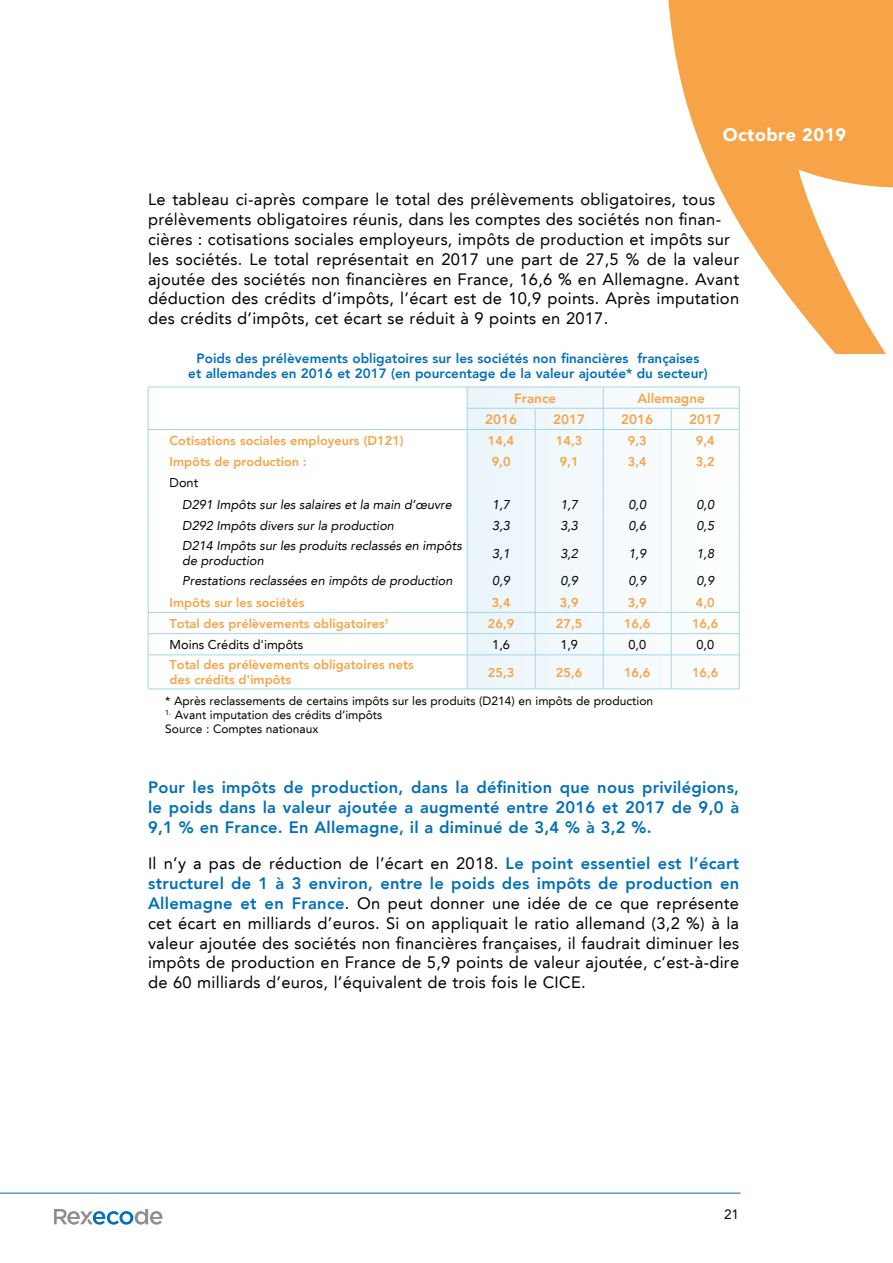
<style>
.page{position:relative;width:893px;height:1263px;background:#fff}
.page>*{position:absolute;margin:0;border:0;box-sizing:border-box;transform-origin:0 0}
.t1{font:900 18px "Avenir LT";letter-spacing:.025em;color:#fff}
.t2{font:16.5px/19.8px "Avenir LT";letter-spacing:.015em;color:#000}
.t3{font:800 16.5px/19.8px "Avenir LT";letter-spacing:.015em;color:#0070ba;text-align:justify}
.t4{font:800 13.5px/15px "Avenir LT";color:#0070ba;text-align:center}
.t5{font:800 13.5px "Avenir LT";color:#f6a447}
.t6{font:13.5px "Avenir LT";color:#000}
.t7{font:800 12.75px/15.3px "Avenir LT";color:#f6a447}
.t8{font:italic 12.75px/15.3px "Avenir LT";color:#000}
.t9{font:12.75px "Avenir LT";color:#000}
.t10{font:12px/14.4px "Avenir LT";color:#000}
.s1{font-weight:800;color:#0070ba}
</style>
<div class="page">
<svg style="left:54px;top:1209px;width:108px;height:15px"></svg>
<hr style="left:0;top:1193px;width:741px;height:1px;background:#0070ba">
<svg style="left:148px;top:386px;width:591px;height:303px"></svg>
<svg style="left:468px;top:388px;width:271px;height:301px"></svg>
<svg style="left:467px;top:388px;width:1px;height:148px"></svg>
<svg style="left:535px;top:409px;width:1px;height:127px"></svg>
<svg style="left:603px;top:388px;width:1px;height:148px"></svg>
<svg style="left:671px;top:409px;width:1px;height:127px"></svg>
<svg style="left:739px;top:387px;width:1px;height:149px"></svg>
<hr style="left:148px;top:536px;width:1px;height:34px;background:#a4d5ea">
<hr style="left:467px;top:536px;width:1px;height:34px;background:#a4d5ea">
<hr style="left:535px;top:536px;width:1px;height:34px;background:#a4d5ea">
<hr style="left:603px;top:536px;width:1px;height:34px;background:#a4d5ea">
<hr style="left:671px;top:536px;width:1px;height:34px;background:#a4d5ea">
<hr style="left:739px;top:536px;width:1px;height:34px;background:#a4d5ea">
<hr style="left:148px;top:387px;width:319px;height:1px;background:#a4d5ea">
<hr style="left:467px;top:387px;width:68px;height:1px;background:#a4d5ea">
<hr style="left:535px;top:387px;width:68px;height:1px;background:#a4d5ea">
<hr style="left:603px;top:387px;width:68px;height:1px;background:#a4d5ea">
<hr style="left:671px;top:387px;width:68px;height:1px;background:#a4d5ea">
<hr style="left:467px;top:408px;width:68px;height:1px;background:#a4d5ea">
<hr style="left:535px;top:408px;width:68px;height:1px;background:#a4d5ea">
<hr style="left:603px;top:408px;width:68px;height:1px;background:#a4d5ea">
<hr style="left:671px;top:408px;width:68px;height:1px;background:#a4d5ea">
<hr style="left:148px;top:429px;width:319px;height:1px;background:#a4d5ea">
<svg style="left:148px;top:387px;width:1px;height:149px"></svg>
<hr style="left:467px;top:429px;width:68px;height:1px;background:#a4d5ea">
<hr style="left:535px;top:429px;width:68px;height:1px;background:#a4d5ea">
<hr style="left:603px;top:429px;width:68px;height:1px;background:#a4d5ea">
<hr style="left:671px;top:429px;width:68px;height:1px;background:#a4d5ea">
<hr style="left:148px;top:612px;width:319px;height:1px;background:#a4d5ea">
<svg style="left:148px;top:570px;width:1px;height:85px"></svg>
<hr style="left:467px;top:612px;width:68px;height:1px;background:#a4d5ea">
<svg style="left:467px;top:570px;width:1px;height:85px"></svg>
<hr style="left:535px;top:612px;width:68px;height:1px;background:#a4d5ea">
<svg style="left:535px;top:570px;width:1px;height:85px"></svg>
<hr style="left:603px;top:612px;width:68px;height:1px;background:#a4d5ea">
<svg style="left:603px;top:570px;width:1px;height:85px"></svg>
<hr style="left:671px;top:612px;width:68px;height:1px;background:#a4d5ea">
<svg style="left:671px;top:570px;width:1px;height:85px"></svg>
<svg style="left:739px;top:570px;width:1px;height:85px"></svg>
<hr style="left:148px;top:633px;width:319px;height:1px;background:#a4d5ea">
<hr style="left:467px;top:633px;width:68px;height:1px;background:#a4d5ea">
<hr style="left:535px;top:633px;width:68px;height:1px;background:#a4d5ea">
<hr style="left:603px;top:633px;width:68px;height:1px;background:#a4d5ea">
<hr style="left:671px;top:633px;width:68px;height:1px;background:#a4d5ea">
<hr style="left:148px;top:655px;width:319px;height:1px;background:#a4d5ea">
<hr style="left:148px;top:655px;width:1px;height:34px;background:#a4d5ea">
<hr style="left:467px;top:655px;width:68px;height:1px;background:#a4d5ea">
<hr style="left:467px;top:655px;width:1px;height:34px;background:#a4d5ea">
<hr style="left:535px;top:655px;width:68px;height:1px;background:#a4d5ea">
<hr style="left:535px;top:655px;width:1px;height:34px;background:#a4d5ea">
<hr style="left:603px;top:655px;width:68px;height:1px;background:#a4d5ea">
<hr style="left:603px;top:655px;width:1px;height:34px;background:#a4d5ea">
<hr style="left:671px;top:655px;width:68px;height:1px;background:#a4d5ea">
<hr style="left:671px;top:655px;width:1px;height:34px;background:#a4d5ea">
<hr style="left:739px;top:655px;width:1px;height:34px;background:#a4d5ea">
<hr style="left:148px;top:689px;width:319px;height:1px;background:#a4d5ea">
<hr style="left:467px;top:689px;width:68px;height:1px;background:#a4d5ea">
<hr style="left:535px;top:689px;width:68px;height:1px;background:#a4d5ea">
<hr style="left:603px;top:689px;width:68px;height:1px;background:#a4d5ea">
<hr style="left:671px;top:689px;width:68px;height:1px;background:#a4d5ea">
<svg style="left:668px;top:0;width:225px;height:354px;fill:#f6a447"></svg>
<p class="t1" style="left:723px;top:124px;width:125px">Octobre 2019</p>
<p class="t2" style="left:148px;top:190px;width:593px">Le tableau ci-après compare le total des prélèvements obligatoires, tous prélèvements obligatoires réunis, dans les comptes des sociétés non finan&shy;cières : cotisations sociales employeurs, impôts de production et impôts sur les sociétés. Le total représentait en 2017 une part de 27,5 % de la valeur ajoutée des sociétés non financières en France, 16,6 % en Allemagne. Avant déduction des crédits d’impôts, l’écart est de 10,9 points. Après imputation des crédits d’impôts, cet écart se réduit à 9 points en 2017.</p>
<p class="t4" style="left:188px;top:351px;width:521px">Poids des prélèvements obligatoires sur les sociétés non financières françaises<br>et allemandes en 2016 et 2017 (en pourcentage de la valeur ajoutée* du secteur)</p>
<p class="t5" style="left:514px;top:390px;width:44px">France</p>
<p class="t5" style="left:637px;top:390px;width:69px">Allemagne</p>
<p class="t5" style="left:485px;top:411px;width:33px">2016</p>
<p class="t5" style="left:553px;top:411px;width:33px">2017</p>
<p class="t5" style="left:621px;top:411px;width:33px">2016</p>
<p class="t5" style="left:689px;top:411px;width:33px">2017</p>
<p class="t7" style="left:170px;top:433px;width:236px">Cotisations sociales employeurs (D121)</p>
<p class="t7" style="left:488px;top:433px;width:28px">14,4</p>
<p class="t7" style="left:556px;top:433px;width:28px">14,3</p>
<p class="t7" style="left:628px;top:433px;width:20px">9,3</p>
<p class="t7" style="left:696px;top:433px;width:20px">9,4</p>
<p class="t7" style="left:170px;top:454px;width:139px">Impôts de production :</p>
<p class="t7" style="left:492px;top:454px;width:20px">9,0</p>
<p class="t7" style="left:560px;top:454px;width:20px">9,1</p>
<p class="t7" style="left:628px;top:454px;width:20px">3,4</p>
<p class="t7" style="left:696px;top:454px;width:20px">3,2</p>
<p class="t9" style="left:170px;top:476px;width:30px">Dont</p>
<p class="t8" style="left:182px;top:497px;width:271px">D291 Impôts sur les salaires et la main d’œuvre</p>
<p class="t8" style="left:492px;top:497px;width:19px">1,7</p>
<p class="t8" style="left:560px;top:497px;width:19px">1,7</p>
<p class="t8" style="left:628px;top:497px;width:19px">0,0</p>
<p class="t8" style="left:696px;top:497px;width:19px">0,0</p>
<p class="t8" style="left:182px;top:518px;width:213px">D292 Impôts divers sur la production</p>
<p class="t8" style="left:492px;top:518px;width:19px">3,3</p>
<p class="t8" style="left:560px;top:518px;width:19px">3,3</p>
<p class="t8" style="left:628px;top:518px;width:19px">0,6</p>
<p class="t8" style="left:696px;top:518px;width:19px">0,5</p>
<p class="t8" style="left:182px;top:538px;width:281px">D214 Impôts sur les produits reclassés en impôts de production</p>
<p class="t8" style="left:492px;top:546px;width:19px">3,1</p>
<p class="t8" style="left:560px;top:546px;width:19px">3,2</p>
<p class="t8" style="left:628px;top:546px;width:19px">1,9</p>
<p class="t8" style="left:696px;top:546px;width:19px">1,8</p>
<p class="t8" style="left:182px;top:573px;width:272px">Prestations reclassées en impôts de production</p>
<p class="t8" style="left:492px;top:573px;width:19px">0,9</p>
<p class="t8" style="left:560px;top:573px;width:19px">0,9</p>
<p class="t8" style="left:628px;top:573px;width:19px">0,9</p>
<p class="t8" style="left:696px;top:573px;width:19px">0,9</p>
<p class="t7" style="left:170px;top:594px;width:136px">Impôts sur les sociétés</p>
<p class="t7" style="left:492px;top:594px;width:20px">3,4</p>
<p class="t7" style="left:560px;top:594px;width:20px">3,9</p>
<p class="t7" style="left:628px;top:594px;width:20px">3,9</p>
<p class="t7" style="left:696px;top:594px;width:20px">4,0</p>
<p class="t7" style="left:170px;top:616px;width:221px">Total des prélèvements obligatoires<sup>1</sup></p>
<p class="t7" style="left:488px;top:616px;width:28px">26,9</p>
<p class="t7" style="left:556px;top:616px;width:28px">27,5</p>
<p class="t7" style="left:624px;top:616px;width:28px">16,6</p>
<p class="t7" style="left:692px;top:616px;width:28px">16,6</p>
<p class="t9" style="left:170px;top:637px;width:135px">Moins Crédits d'impôts</p>
<p class="t9" style="left:492px;top:637px;width:19px">1,6</p>
<p class="t9" style="left:560px;top:637px;width:19px">1,9</p>
<p class="t9" style="left:628px;top:637px;width:19px">0,0</p>
<p class="t9" style="left:696px;top:637px;width:19px">0,0</p>
<p class="t7" style="left:170px;top:657px;width:246px">Total des prélèvements obligatoires nets des crédits d'impôts</p>
<p class="t7" style="left:488px;top:665px;width:28px">25,3</p>
<p class="t7" style="left:556px;top:665px;width:28px">25,6</p>
<p class="t7" style="left:624px;top:665px;width:28px">16,6</p>
<p class="t7" style="left:692px;top:665px;width:28px">16,6</p>
<p class="t10" style="left:165px;top:693px;width:489px">* Après reclassements de certains impôts sur les produits (D214) en impôts de production</p>
<p class="t10" style="left:165px;top:708px;width:219px"><sup>1.</sup> Avant imputation des crédits d’impôts<br>Source : Comptes nationaux</p>
<p class="t3" style="left:148px;top:777px;width:593px">Pour les impôts de production, dans la définition que nous privilégions, le poids dans la valeur ajoutée a augmenté entre 2016 et 2017 de 9,0 à 9,1 % en France. En Allemagne, il a diminué de 3,4 % à 3,2 %.</p>
<p class="t2" style="left:148px;top:854px;width:593px;text-align:justify">Il n’y a pas de réduction de l’écart en 2018. <span class="s1">Le point essentiel est l’écart structurel de 1 à 3 environ, entre le poids des impôts de production en Allemagne et en France</span>. On peut donner une idée de ce que représente cet écart en milliards d’euros. Si on appliquait le ratio allemand (3,2 %) à la valeur ajoutée des sociétés non financières françaises, il faudrait diminuer les impôts de production en France de 5,9 points de valeur ajoutée, c’est-à-dire de 60 milliards d’euros, l’équivalent de trois fois le CICE.</p>
<p class="t6" style="left:724px;top:1207px;width:17px">21</p>
</div>
